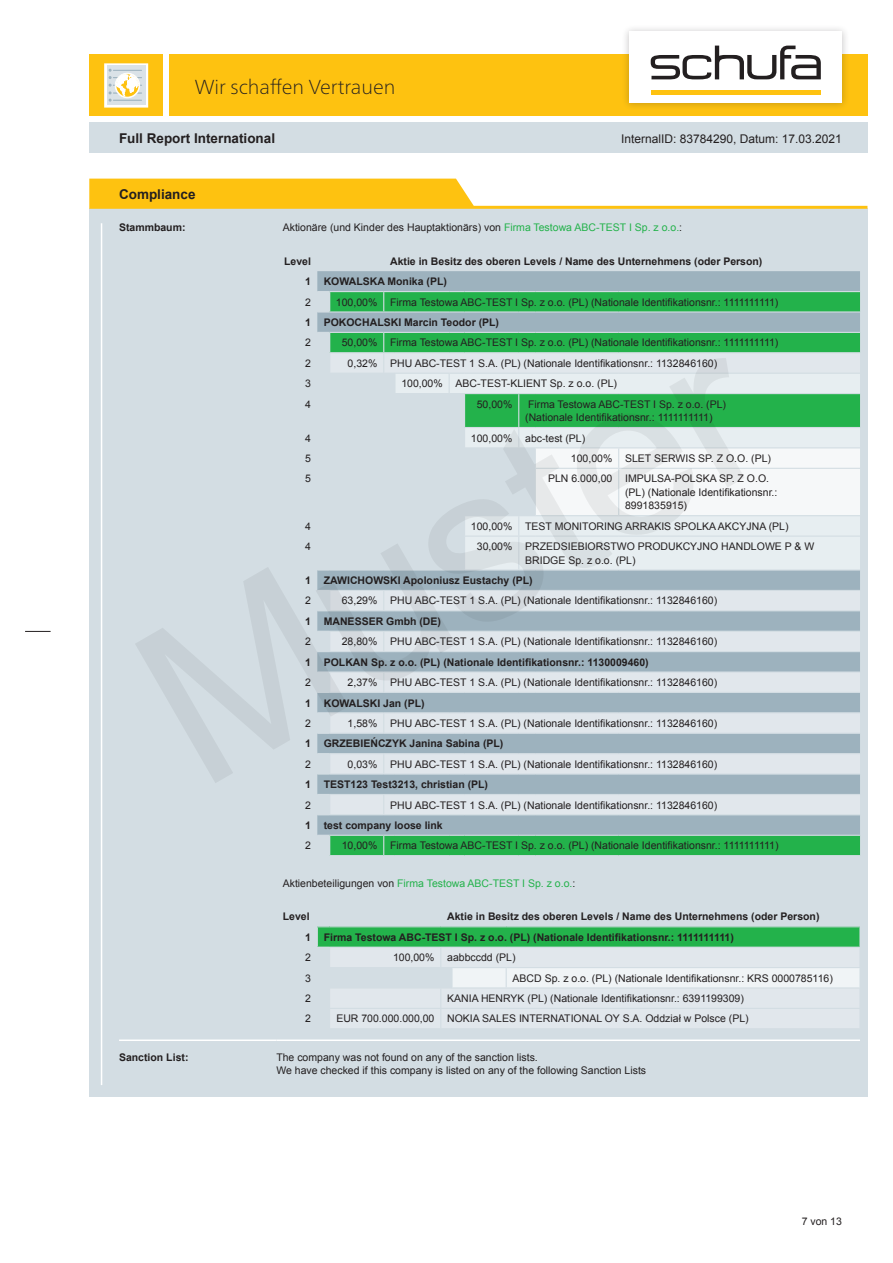
<style>
.page{position:relative;width:893px;height:1263px;background:#fff}
.page>*{position:absolute;margin:0;border:0;box-sizing:border-box;transform-origin:0 0}
.t1{font:225px "Arial";color:#231f20}
.t2{font:100 20.25px "Frutiger Neue LT Pro";color:#231f20}
.t3{font:700 13.5px "Arial";color:#231f20}
.t4{font:12px "Arial";color:#231f20}
.t5{font:10.5px/13.5px "Arial";color:#231f20}
.t6{font:700 10.5px/20.4px "Arial";color:#231f20}
.t7{font:10.5px "Arial";color:#23b24b}
.s1{color:#23b24b}
.s2{color:#231f20}
</style>
<div class="page">
<div style="left:89px;top:122px;width:778px;height:31px;background:#d3dde3"></div>
<div style="left:89px;top:55px;width:74px;height:61px;background:#fec210"></div>
<div style="left:169px;top:55px;width:698px;height:61px;background:#fec210"></div>
<div style="left:622px;top:24px;width:227px;height:87px;background:#231f20;opacity:.25"></div>
<div style="left:629px;top:31px;width:213px;height:72px;background:#fff"></div>
<div style="left:651px;top:90px;width:170px;height:5px;background:#fec210"></div>
<svg style="left:651px;top:46px;width:170px;height:33px"></svg>
<div style="left:107px;top:66px;width:39px;height:39px;background:#dae2e7"></div>
<svg style="left:109px;top:69px;width:33px;height:33px"></svg>
<div style="left:104px;top:63px;width:44px;height:45px;border:2px solid #fff"></div>
<svg style="left:25px;top:631px;width:26px;height:1px"></svg>
<div style="left:89px;top:208px;width:778px;height:888px;background:#d3dde3"></div>
<hr style="left:101px;top:223px;width:1px;height:862px;background:#fff">
<div style="left:317px;top:271px;width:543px;height:20px;background:#9db2be"></div>
<svg style="left:317px;top:291px;width:543px;height:565px"></svg>
<svg style="left:317px;top:926px;width:543px;height:102px"></svg>
<hr style="left:119px;top:1039px;width:157px;height:2px;background:#fff">
<hr style="left:276px;top:1039px;width:584px;height:2px;background:#fff">
<svg style="left:89px;top:179px;width:778px;height:30px"></svg>
<h2 class="t2" style="left:195px;top:75px;width:202px">Wir schaffen Vertrauen</h2>
<p class="t3" style="left:119px;top:129px;width:158px">Full Report International</p>
<p class="t4" style="left:621px;top:131px;width:222px">InternalID: 83784290, Datum: 17.03.2021</p>
<p class="t3" style="left:119px;top:185px;width:78px">Compliance</p>
<p class="t6" style="left:119px;top:217px;width:68px">Stammbaum:</p>
<p class="t5" style="left:283px;top:221px;width:401px">Aktionäre (und Kinder des Hauptaktionärs) von <span class="s1">Firma Testowa ABC-TEST I Sp. z o.o.</span>:</p>
<p class="t6" style="left:284px;top:251px;width:28px">Level</p>
<p class="t6" style="left:305px;top:251px;width:459px;text-indent:85px">Aktie in Besitz des oberen Levels / Name des Unternehmens (oder Person)<br>1 KOWALSKA Monika (PL)</p>
<p class="t5" style="left:305px;top:295px;width:7px">2</p>
<p class="t5" style="left:336px;top:295px;width:444px">100,00% Firma Testowa ABC-TEST I Sp. z o.o. (PL) (Nationale Identifikationsnr.: 1111111111)</p>
<p class="t6" style="left:305px;top:312px;width:195px">1 POKOCHALSKI Marcin Teodor (PL)</p>
<p class="t5" style="left:305px;top:336px;width:7px">2</p>
<p class="t5" style="left:342px;top:336px;width:438px">50,00% Firma Testowa ABC-TEST I Sp. z o.o. (PL) (Nationale Identifikationsnr.: 1111111111)</p>
<p class="t5" style="left:305px;top:356px;width:7px">2</p>
<p class="t5" style="left:348px;top:356px;width:371px">0,32% PHU ABC-TEST 1 S.A. (PL) (Nationale Identifikationsnr.: 1132846160)</p>
<p class="t5" style="left:305px;top:377px;width:7px">3</p>
<p class="t5" style="left:401px;top:377px;width:217px">100,00% ABC-TEST-KLIENT Sp. z o.o. (PL)</p>
<p class="t5" style="left:305px;top:397px;width:7px">4</p>
<p class="t5" style="left:477px;top:397px;width:37px">50,00%</p>
<p class="t5" style="left:525px;top:397px;width:202px">Firma Testowa ABC-TEST I Sp. z o.o. (PL) (Nationale Identifikationsnr.: 1111111111)</p>
<p class="t5" style="left:305px;top:431px;width:7px">4</p>
<p class="t5" style="left:471px;top:431px;width:116px">100,00% abc-test (PL)</p>
<p class="t5" style="left:305px;top:452px;width:7px">5</p>
<p class="t5" style="left:571px;top:452px;width:202px">100,00% SLET SERWIS SP. Z O.O. (PL)</p>
<p class="t5" style="left:305px;top:472px;width:7px">5</p>
<p class="t5" style="left:625px;top:472px;width:154px;text-indent:-77px">PLN 6.000,00 IMPULSA-POLSKA SP. Z O.O. (PL) (Nationale Identifikationsnr.:<br>8991835915)</p>
<p class="t5" style="left:305px;top:519px;width:7px">4</p>
<p class="t5" style="left:471px;top:519px;width:319px">100,00% TEST MONITORING ARRAKIS SPOLKA AKCYJNA (PL)</p>
<p class="t5" style="left:305px;top:540px;width:7px">4</p>
<p class="t5" style="left:525px;top:540px;width:291px;text-indent:-48px">30,00% PRZEDSIEBIORSTWO PRODUKCYJNO HANDLOWE P &amp; W<br>BRIDGE Sp. z o.o. (PL)</p>
<p class="t6" style="left:305px;top:570px;width:229px">1 ZAWICHOWSKI Apoloniusz Eustachy (PL)</p>
<p class="t5" style="left:305px;top:594px;width:7px">2</p>
<p class="t5" style="left:342px;top:594px;width:377px">63,29% PHU ABC-TEST 1 S.A. (PL) (Nationale Identifikationsnr.: 1132846160)</p>
<p class="t6" style="left:305px;top:611px;width:137px">1 MANESSER Gmbh (DE)</p>
<p class="t5" style="left:305px;top:635px;width:7px">2</p>
<p class="t5" style="left:342px;top:635px;width:377px">28,80% PHU ABC-TEST 1 S.A. (PL) (Nationale Identifikationsnr.: 1132846160)</p>
<p class="t6" style="left:305px;top:652px;width:345px">1 POLKAN Sp. z o.o. (PL) (Nationale Identifikationsnr.: 1130009460)</p>
<p class="t5" style="left:305px;top:676px;width:7px">2</p>
<p class="t5" style="left:348px;top:676px;width:371px">2,37% PHU ABC-TEST 1 S.A. (PL) (Nationale Identifikationsnr.: 1132846160)</p>
<p class="t6" style="left:305px;top:693px;width:121px">1 KOWALSKI Jan (PL)</p>
<p class="t5" style="left:305px;top:716px;width:7px">2</p>
<p class="t5" style="left:348px;top:716px;width:371px">1,58% PHU ABC-TEST 1 S.A. (PL) (Nationale Identifikationsnr.: 1132846160)</p>
<p class="t6" style="left:305px;top:734px;width:200px">1 GRZEBIEŃCZYK Janina Sabina (PL)</p>
<p class="t5" style="left:305px;top:757px;width:7px">2</p>
<p class="t5" style="left:348px;top:757px;width:371px">0,03% PHU ABC-TEST 1 S.A. (PL) (Nationale Identifikationsnr.: 1132846160)</p>
<p class="t6" style="left:305px;top:774px;width:184px">1 TEST123 Test3213, christian (PL)</p>
<p class="t5" style="left:305px;top:798px;width:7px">2</p>
<p class="t5" style="left:390px;top:798px;width:329px">PHU ABC-TEST 1 S.A. (PL) (Nationale Identifikationsnr.: 1132846160)</p>
<p class="t6" style="left:305px;top:815px;width:139px">1 test company loose link</p>
<p class="t5" style="left:305px;top:839px;width:7px">2</p>
<p class="t5" style="left:342px;top:839px;width:438px">10,00% Firma Testowa ABC-TEST I Sp. z o.o. (PL) (Nationale Identifikationsnr.: 1111111111)</p>
<p class="t7" style="left:283px;top:876px;width:294px"><span class="s2">Aktienbeteiligungen von</span> Firma Testowa ABC-TEST I Sp. z o.o.<span class="s2">:</span></p>
<p class="t6" style="left:283px;top:907px;width:28px">Level</p>
<h1 class="t1" style="left:88px;top:595px;width:670px;rotate:-30deg">Muster</h1>
<p class="t6" style="left:305px;top:907px;width:516px;text-indent:142px">Aktie in Besitz des oberen Levels / Name des Unternehmens (oder Person)<br>1 Firma Testowa ABC-TEST I Sp. z o.o. (PL) (Nationale Identifikationsnr.: 1111111111)</p>
<p class="t5" style="left:305px;top:951px;width:7px">2</p>
<p class="t5" style="left:393px;top:951px;width:124px">100,00% aabbccdd (PL)</p>
<p class="t5" style="left:305px;top:971px;width:7px">3</p>
<p class="t5" style="left:513px;top:971px;width:322px">ABCD Sp. z o.o. (PL) (Nationale Identifikationsnr.: KRS 0000785116)</p>
<p class="t5" style="left:305px;top:992px;width:7px">2</p>
<p class="t5" style="left:447px;top:992px;width:298px">KANIA HENRYK (PL) (Nationale Identifikationsnr.: 6391199309)</p>
<p class="t5" style="left:305px;top:1012px;width:7px">2</p>
<p class="t5" style="left:336px;top:1012px;width:414px">EUR 700.000.000,00 NOKIA SALES INTERNATIONAL OY S.A. Oddział w Polsce (PL)</p>
<p class="t6" style="left:119px;top:1047px;width:71px">Sanction List:</p>
<p class="t5" style="left:276px;top:1050px;width:371px">The company was not found on any of the sanction lists.<br>We have checked if this company is listed on any of the following Sanction Lists</p>
<p class="t5" style="left:802px;top:1214px;width:42px">7 von 13</p>
</div>
